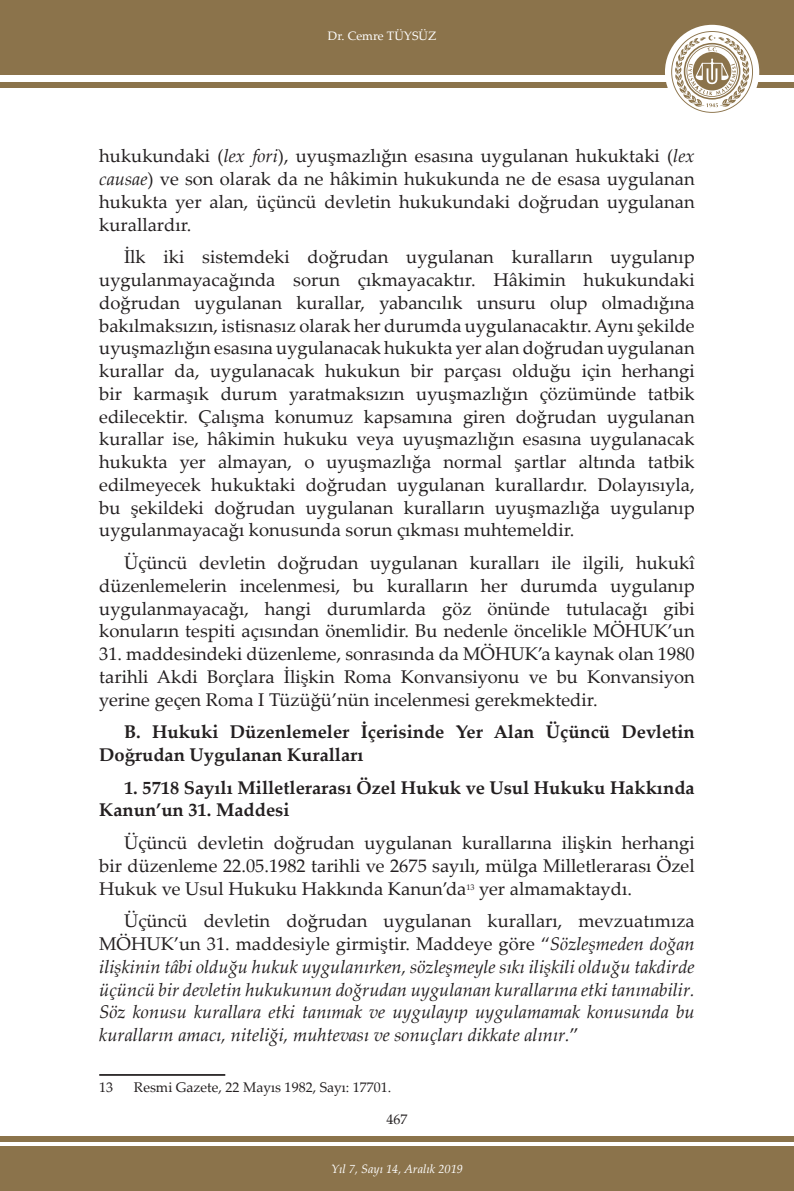
<style>
.page{position:relative;width:794px;height:1191px;background:#fff}
.page>*{position:absolute;margin:0;border:0;box-sizing:border-box;transform-origin:0 0}
.t1{font:18.38px/22.8px "Palatino Linotype";color:#231f20;text-align:justify}
.t2{font:italic 18.38px/22.8px "Palatino Linotype";color:#231f20;text-align:justify}
.t3{font:700 18.38px/22.8px "Palatino Linotype";color:#231f20}
.t4{font:14px "Palatino Linotype";color:#231f20}
.t5{font:italic 12.25px "Palatino Linotype";color:#fff}
.t6{font:12.25px "Palatino Linotype";color:#fff}
.t7{font:8.22px "Palatino Linotype";color:#231f20}
.s1{font-style:italic}
.s2{font-style:normal}
</style>
<div class="page">
<div style="left:0;top:1136px;width:794px;height:5px;background:#8b734b"></div>
<div style="left:0;top:1146px;width:794px;height:45px;background:#8b734b"></div>
<div style="left:0;top:82px;width:794px;height:6px;background:#8b734b"></div>
<div style="left:0;top:0;width:794px;height:74px;background:#8b734b"></div>
<div style="left:665px;top:25px;width:94px;height:94px;background:#fff;border-radius:50%"></div>
<svg style="left:671px;top:31px;width:82px;height:82px"></svg>
<hr style="left:99px;top:1074px;width:126px;height:1px;background:#231f20">
<p class="t6" style="left:328px;top:28px;width:110px">Dr. Cemre TÜYSÜZ</p>
<p class="t1" style="left:99px;top:144px;width:597px">hukukundaki (<span class="s1">lex fori</span>), uyuşmazlığın esasına uygulanan hukuktaki (<span class="s1">lex causae</span>) ve son olarak da ne hâkimin hukukunda ne de esasa uygulanan hukukta yer alan, üçüncü devletin hukukundaki doğrudan uygulanan kurallardır.</p>
<p class="t1" style="left:99px;top:245px;width:597px;text-indent:25px">İlk iki sistemdeki doğrudan uygulanan kuralların uygulanıp uygulanmayacağında sorun çıkmayacaktır. Hâkimin hukukundaki doğrudan uygulanan kurallar, yabancılık unsuru olup olmadığına bakılmaksızın, istisnasız olarak her durumda uygulanacaktır. Aynı şekilde uyuşmazlığın esasına uygulanacak hukukta yer alan doğrudan uygulanan kurallar da, uygulanacak hukukun bir parçası olduğu için herhangi bir karmaşık durum yaratmaksızın uyuşmazlığın çözümünde tatbik edilecektir. Çalışma konumuz kapsamına giren doğrudan uygulanan kurallar ise, hâkimin hukuku veya uyuşmazlığın esasına uygulanacak hukukta yer almayan, o uyuşmazlığa normal şartlar altında tatbik edilmeyecek hukuktaki doğrudan uygulanan kurallardır. Dolayısıyla, bu şekildeki doğrudan uygulanan kuralların uyuşmazlığa uygulanıp uygulanmayacağı konusunda sorun çıkması muhtemeldir.</p>
<p class="t1" style="left:99px;top:550px;width:597px;text-indent:25px">Üçüncü devletin doğrudan uygulanan kuralları ile ilgili, hukukî düzenlemelerin incelenmesi, bu kuralların her durumda uygulanıp uygulanmayacağı, hangi durumlarda göz önünde tutulacağı gibi konuların tespiti açısından önemlidir. Bu nedenle öncelikle MÖHUK’un</p>
<p class="t1" style="left:99px;top:641px;width:597px">31. maddesindeki düzenleme, sonrasında da MÖHUK’a kaynak olan 1980 tarihli Akdi Borçlara İlişkin Roma Konvansiyonu ve bu Konvansiyon yerine geçen Roma I Tüzüğü’nün incelenmesi gerekmektedir.</p>
<p class="t3" style="left:99px;top:720px;width:597px;text-indent:25px">B. Hukuki Düzenlemeler İçerisinde Yer Alan Üçüncü Devletin<br>Doğrudan Uygulanan Kuralları</p>
<p class="t3" style="left:99px;top:775px;width:597px;text-indent:25px">1. 5718 Sayılı Milletlerarası Özel Hukuk ve Usul Hukuku Hakkında<br>Kanun’un 31. Maddesi</p>
<p class="t1" style="left:99px;top:830px;width:597px;text-indent:25px">Üçüncü devletin doğrudan uygulanan kurallarına ilişkin herhangi bir düzenleme 22.05.1982 tarihli ve 2675 sayılı, mülga Milletlerarası Özel Hukuk ve Usul Hukuku Hakkında Kanun’da</p>
<p class="t1" style="left:124px;top:871px;width:572px;line-height:32.7px;text-indent:355px">yer almamaktaydı.<br>Üçüncü devletin doğrudan uygulanan kuralları, mevzuatımıza</p>
<p class="t2" style="left:99px;top:931px;width:597px"><span class="s2">MÖHUK’un 31. maddesiyle girmiştir. Maddeye göre “</span>Sözleşmeden doğan ilişkinin tâbi olduğu hukuk uygulanırken, sözleşmeyle sıkı ilişkili olduğu takdirde üçüncü bir devletin hukukunun doğrudan uygulanan kurallarına etki tanınabilir.<br>Söz konusu kurallara etki tanımak ve uygulayıp uygulamamak konusunda bu kuralların amacı, niteliği, muhtevası ve sonuçları dikkate alınır.<span class="s2">”</span></p>
<p class="t4" style="left:99px;top:1077px;width:15px">13</p>
<p class="t4" style="left:134px;top:1077px;width:259px">Resmi Gazete, 22 Mayıs 1982, Sayı: 17701.</p>
<p class="t7" style="left:466px;top:881px;width:10px">13</p>
<p class="t4" style="left:386px;top:1109px;width:22px">467</p>
<p class="t5" style="left:331px;top:1159px;width:133px">Yıl 7, Sayı 14, Aralık 2019</p>
</div>
